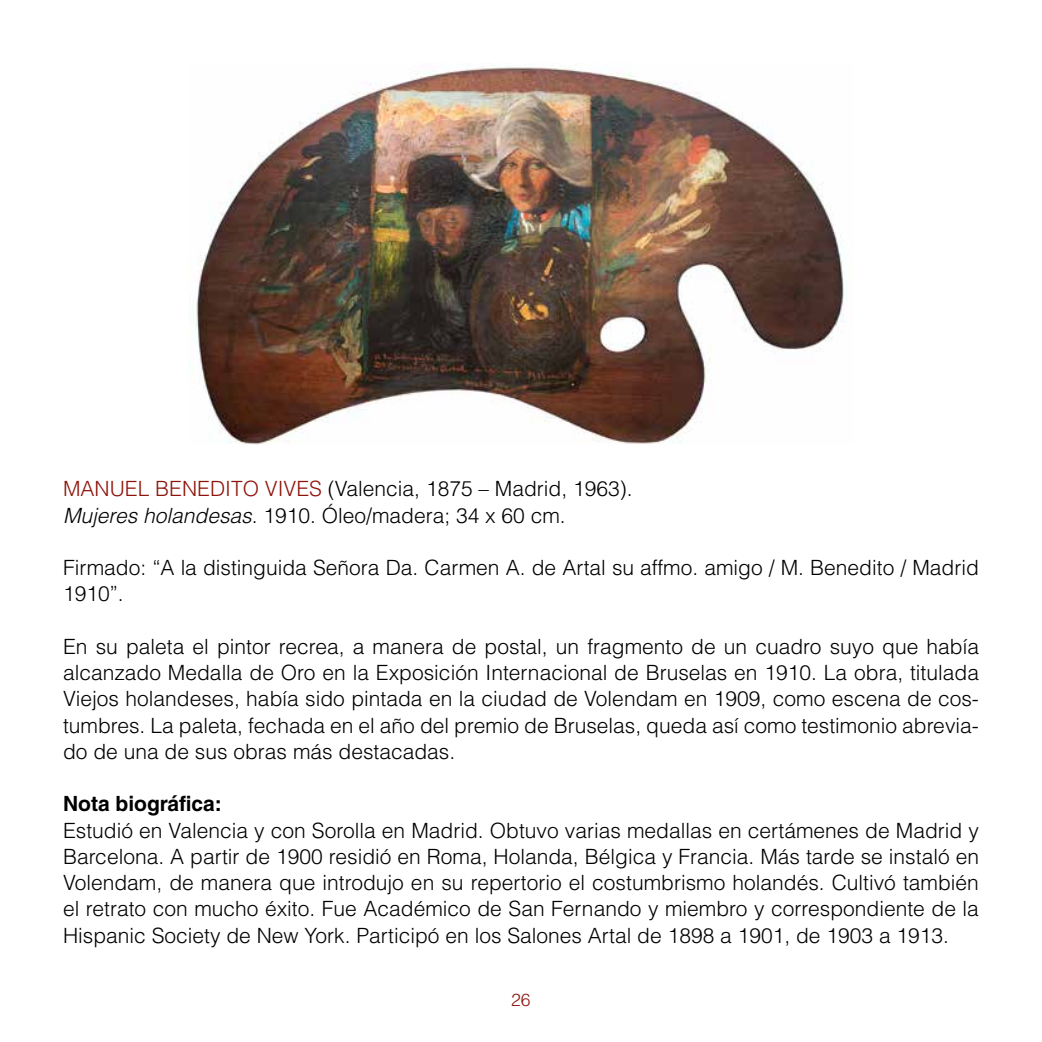
<style>
.page{position:relative;width:1042px;height:1042px;background:#fff}
.page>*{position:absolute;margin:0;border:0;box-sizing:border-box;transform-origin:0 0}
.t1{font:300 21px/26.2px "Helvetica LT Std";color:#000}
.t2{font:700 21px "Helvetica LT Std";color:#000}
.t3{font:300 17.5px "Helvetica LT Std";color:#8e140b}
.s1{color:#8e140b}
.s2{font-style:italic}
</style>
<div class="page">
<img style="left:193px;top:65px;width:651px;height:380px">
<p class="t1" style="left:63px;top:475px;width:571px"><span class="s1">MANUEL BENEDITO VIVES</span> (Valencia, 1875 – Madrid, 1963).<br><span class="s2">Mujeres holandesas</span>. 1910. Óleo/madera; 34 x 60 cm.</p>
<p class="t1" style="left:63px;top:554px;width:917px">Firmado: “A la distinguida Señora Da. Carmen A. de Artal su affmo. amigo / M. Benedito / Madrid<br>1910”.</p>
<p class="t1" style="left:63px;top:633px;width:917px;text-align:justify">En su paleta el pintor recrea, a manera de postal, un fragmento de un cuadro suyo que había alcanzado Medalla de Oro en la Exposición Internacional de Bruselas en 1910. La obra, titulada Viejos holandeses, había sido pintada en la ciudad de Volendam en 1909, como escena de cos&shy;tumbres. La paleta, fechada en el año del premio de Bruselas, queda así como testimonio abrevia&shy;do de una de sus obras más destacadas.</p>
<p class="t2" style="left:63px;top:791px;width:160px">Nota biográfica:</p>
<p class="t1" style="left:63px;top:817px;width:917px;text-align:justify">Estudió en Valencia y con Sorolla en Madrid. Obtuvo varias medallas en certámenes de Madrid y Barcelona. A partir de 1900 residió en Roma, Holanda, Bélgica y Francia. Más tarde se instaló en Volendam, de manera que introdujo en su repertorio el costumbrismo holandés. Cultivó también el retrato con mucho éxito. Fue Académico de San Fernando y miembro y correspondiente de la Hispanic Society de New York. Participó en los Salones Artal de 1898 a 1901, de 1903 a 1913.</p>
<p class="t3" style="left:511px;top:988px;width:21px">26</p>
</div>
